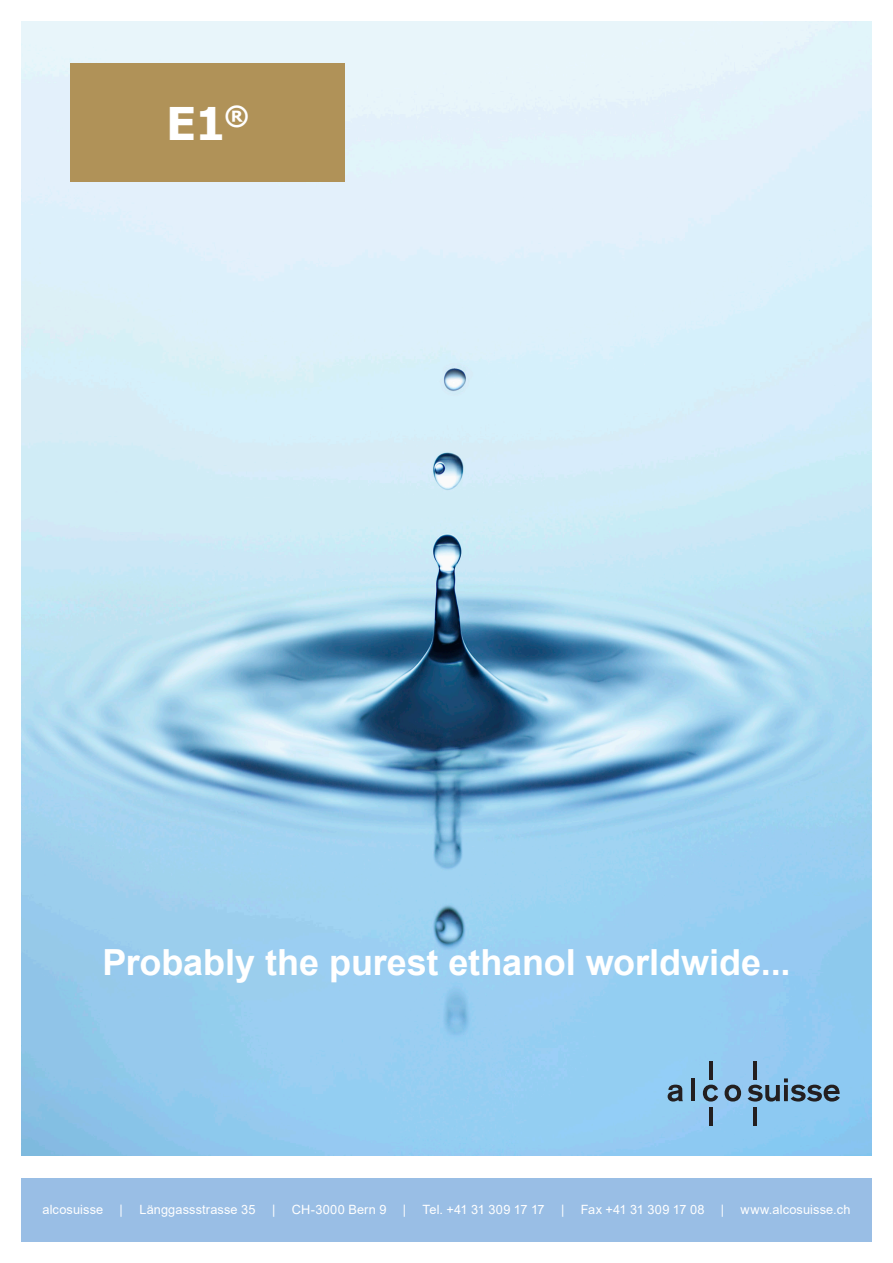
<style>
.page{position:relative;width:893px;height:1263px;background:#fff}
.page>*{position:absolute;margin:0;border:0;box-sizing:border-box;transform-origin:0 0}
.t1{font:700 45px "Verdana";color:#fff}
.t2{font:700 36px "Arial";letter-spacing:-.005em;color:#fff}
.t3{font:12.75px "Arial";letter-spacing:.01em;color:#fff}
.t4{font:12.75px "Arial";letter-spacing:-.04em;color:#fff}
</style>
<div class="page">
<div style="left:21px;top:1178px;width:851px;height:64px;background:#99bee5"></div>
<img style="left:21px;top:21px;width:851px;height:1135px">
<div style="left:70px;top:64px;width:275px;height:118px;background:#b09258"></div>
<hr style="left:709px;top:1061px;width:4px;height:19px;background:#231f20">
<hr style="left:753px;top:1061px;width:4px;height:19px;background:#231f20">
<hr style="left:709px;top:1107px;width:4px;height:18px;background:#231f20">
<hr style="left:753px;top:1107px;width:4px;height:18px;background:#231f20">
<svg style="left:668px;top:1084px;width:15px;height:17px"></svg>
<hr style="left:691px;top:1078px;width:4px;height:23px;background:#231f20">
<svg style="left:703px;top:1084px;width:15px;height:17px"></svg>
<svg style="left:725px;top:1084px;width:16px;height:17px"></svg>
<svg style="left:748px;top:1078px;width:92px;height:23px;background:#64869f"></svg>
<p class="t1" style="left:166px;top:92px;width:85px">E1<sup>®</sup></p>
<p class="t2" style="left:103px;top:936px;width:689px">Probably the purest ethanol worldwide...</p>
<p class="t3" style="left:43px;top:1201px;width:62px">alcosuisse</p>
<p class="t3" style="left:120px;top:1201px;width:5px">|</p>
<p class="t3" style="left:139px;top:1201px;width:118px">Länggassstrasse 35</p>
<p class="t3" style="left:272px;top:1201px;width:5px">|</p>
<p class="t3" style="left:292px;top:1201px;width:96px">CH-3000 Bern 9</p>
<p class="t3" style="left:403px;top:1201px;width:5px">|</p>
<p class="t4" style="left:423px;top:1201px;width:124px">Tel. +41 31 309 17 17</p>
<p class="t3" style="left:561px;top:1201px;width:5px">|</p>
<p class="t3" style="left:581px;top:1201px;width:125px">Fax +41 31 309 17 08</p>
<p class="t3" style="left:721px;top:1201px;width:5px">|</p>
<p class="t3" style="left:741px;top:1201px;width:111px">www.alcosuisse.ch</p>
</div>
